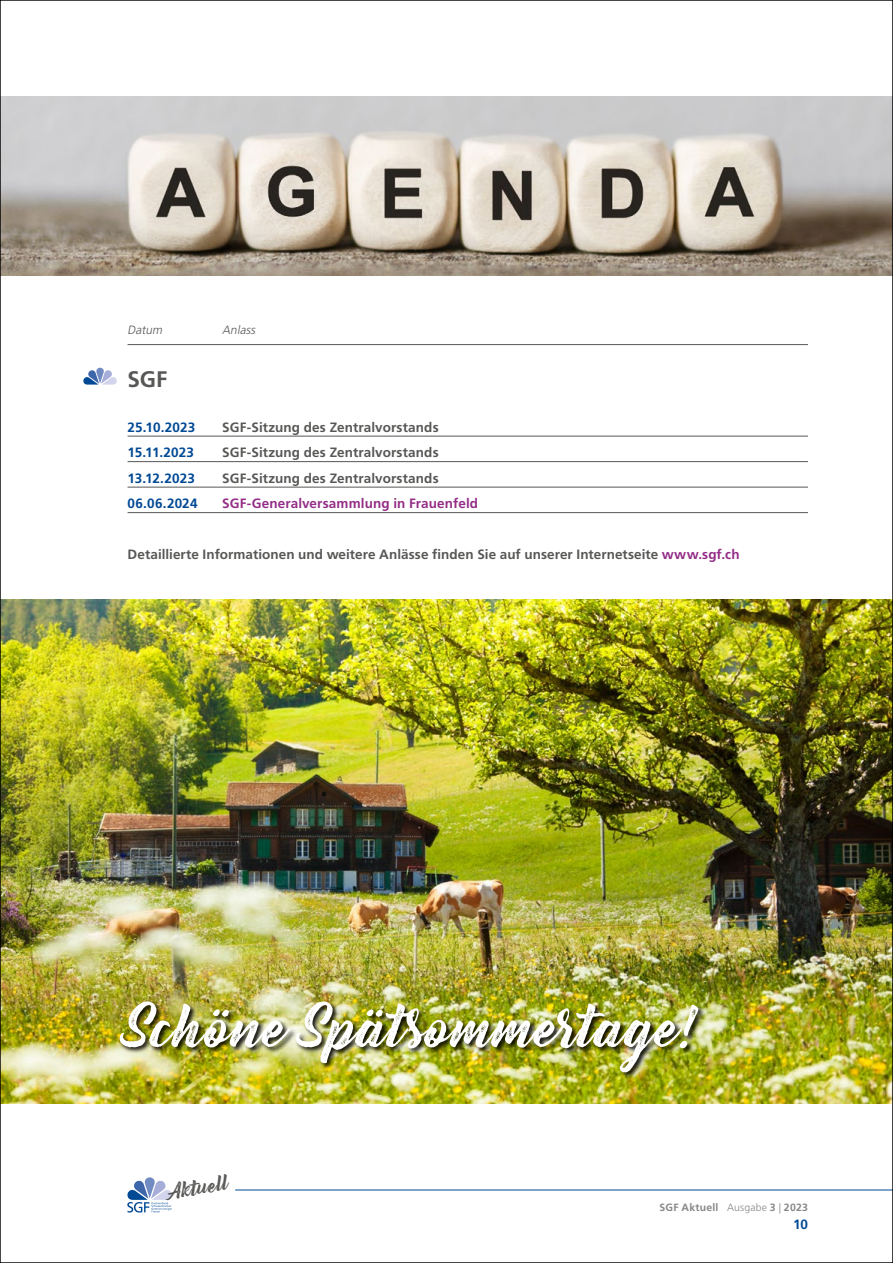
<style>
.page{position:relative;width:893px;height:1263px;background:#fff}
.page>*{position:absolute;margin:0;border:0;box-sizing:border-box;transform-origin:0 0}
.t1{font:53.1px "Bernadette Rough";letter-spacing:.015em;color:#fff}
.t2{font:700 22.5px "Frutiger LT Std";color:#575756}
.t3{font:19.2px "Bernadette Rough";color:#575756}
.t4{font:700 13.5px "Frutiger LT Std";letter-spacing:.005em;color:#575756}
.t5{font:700 13.5px "Frutiger LT Std";letter-spacing:.005em;color:#004994}
.t6{font:700 13.5px "Frutiger LT Std";letter-spacing:.01em;color:#942d87}
.t7{font:italic 300 12px "Frutiger LT Std";color:#575756}
.t8{font:700 10.5px "Frutiger LT Std";letter-spacing:.02em;color:#878787}
.s1{color:#942d87}
.s2{font-weight:300}
</style>
<div class="page">
<img style="left:2px;top:599px;width:889px;height:504px">
<svg style="left:127px;top:1177px;width:45px;height:35px"></svg>
<hr style="left:235px;top:1190px;width:658px;height:1px;background:#004994">
<hr style="left:128px;top:344px;width:680px;height:1px;background:#575756">
<hr style="left:128px;top:436px;width:680px;height:1px;background:#575756">
<hr style="left:128px;top:461px;width:680px;height:1px;background:#575756">
<hr style="left:128px;top:487px;width:680px;height:1px;background:#575756">
<hr style="left:128px;top:512px;width:680px;height:1px;background:#575756">
<svg style="left:83px;top:368px;width:34px;height:17px"></svg>
<img style="left:2px;top:97px;width:889px;height:178px">
<div style="left:119px;top:1001px;width:586px;height:78px;background:#000;opacity:.9"></div>
<p class="t7" style="left:128px;top:323px;width:39px">Datum</p>
<p class="t7" style="left:222px;top:323px;width:37px">Anlass</p>
<h2 class="t2" style="left:128px;top:366px;width:41px">SGF</h2>
<p class="t5" style="left:128px;top:419px;width:69px">25.10.2023</p>
<p class="t4" style="left:222px;top:419px;width:218px">SGF-Sitzung des Zentralvorstands</p>
<p class="t5" style="left:128px;top:445px;width:68px">15.11.2023</p>
<p class="t4" style="left:222px;top:445px;width:218px">SGF-Sitzung des Zentralvorstands</p>
<p class="t5" style="left:128px;top:470px;width:69px">13.12.2023</p>
<p class="t4" style="left:222px;top:470px;width:218px">SGF-Sitzung des Zentralvorstands</p>
<p class="t5" style="left:128px;top:496px;width:71px">06.06.2024</p>
<p class="t6" style="left:222px;top:496px;width:258px">SGF-Generalversammlung in Frauenfeld</p>
<p class="t4" style="left:128px;top:547px;width:613px">Detaillierte Informationen und weitere Anlässe finden Sie auf unserer Internetseite <span class="s1">www.sgf.ch</span></p>
<h1 class="t1" style="left:128px;top:985px;width:581px">Schöne Spätsommertage!</h1>
<h3 class="t3" style="left:166px;top:1177px;width:62px;rotate:-10deg">Aktuell</h3>
<p class="t8" style="left:659px;top:1201px;width:150px">SGF Aktuell <span class="s2">Ausgabe</span> 3 <span class="s2">|</span> 2023</p>
<p class="t5" style="left:793px;top:1216px;width:16px">10</p>
</div>
